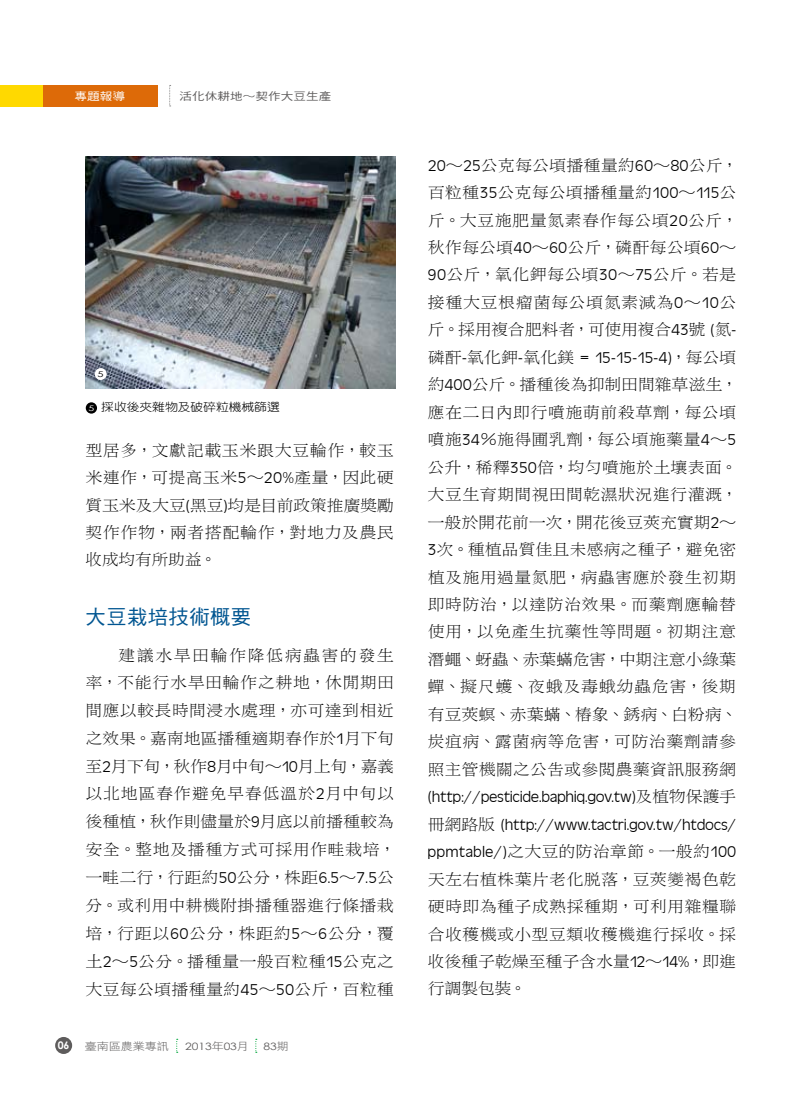
<style>
.page{position:relative;width:808px;height:1106px;background:#fff}
.page>*{position:absolute;margin:0;border:0;box-sizing:border-box;transform-origin:0 0}
.t1{font:20.25px "DF Hei Std W5";letter-spacing:.025em;color:#005591}
.t2{font:16.2px/27.5px "DF Li Song Std W3";letter-spacing:.005em;color:#000;text-align:justify;scale:1.06 1}
.t3{font:16.2px/27.5px "Antique Oli T Ligh";letter-spacing:-.02em;color:#000;text-align:justify;scale:1.04 1}
.t4{font:11.55px "DF Yuan Std W3";color:#000;scale:1.11 1}
.t5{font:10.8px "DF Hei Std W5";letter-spacing:.005em;color:#5e5c5c;scale:1.17 1}
.t6{font:10.8px "DF Hei Std W5";color:#fff;scale:1.17 1}
.t7{font:10.5px "DF Hei Std W3";color:#5e5c5c;scale:1.14 1}
.t8{font:700 10.5px "Century Gothic";color:#fff}
.t9{font:10.2px "Century Gothic";letter-spacing:-.005em;color:#5e5c5c;scale:1.19 1}
.t10{font:7.95px "Century Gothic";color:#000;scale:1.39 1}
.s1{font-family:"Century Gothic";font-size:7.5px;color:#fff}
.s2{font-family:"DF Hei Std W3"}
.s3{font-family:"Antique Oli T Ligh"}
.s4{font-family:"DF Hei Std W3";font-size:10.5px}
.s5{font-family:"DF Li Song Std W3"}
</style>
<div class="page">
<div style="left:55px;top:1037px;width:17px;height:17px;background:#5e5c5c;border-radius:50%"></div>
<svg style="left:255px;top:1038px;width:2px;height:14px"></svg>
<svg style="left:176px;top:1038px;width:2px;height:14px"></svg>
<svg style="left:169px;top:85px;width:2px;height:22px"></svg>
<div style="left:0;top:85px;width:157px;height:21px;background:#dd6a08"></div>
<div style="left:0;top:85px;width:43px;height:21px;background:#ffd900"></div>
<img style="left:85px;top:156px;width:310px;height:232px">
<div style="left:95px;top:368px;width:12px;height:12px;background:#fff;border-radius:50%"></div>
<div style="left:86px;top:402px;width:11px;height:11px;background:#000;border-radius:50%"></div>
<p class="t6" style="left:74px;top:90px;width:45px">專題報導</p>
<p class="t5" style="left:179px;top:90px;width:131px">活化休耕地〜契作大豆生產</p>
<p class="t10" style="left:98px;top:369px;width:6px">5</p>
<p class="t4" style="left:88px;top:401px;width:174px"><span class="s1">5</span> 採收後夾雜物及破碎粒機械篩選</p>
<p class="t2" style="left:85px;top:436px;width:293px">型居多<span class="s2">，</span>文獻記載玉米跟大豆輪作<span class="s2">，</span>較玉米連作<span class="s2">，</span>可提高玉米<span class="s3">5</span><span class="s2">～</span><span class="s3">20%</span>產量<span class="s2">，</span>因此硬質玉米及大豆<span class="s3">(</span>黑豆<span class="s3">)</span>均是目前政策推廣獎勵契作作物<span class="s2">，</span>兩者搭配輪作<span class="s2">，</span>對地力及農民收成均有所助益<span class="s2">。</span></p>
<p class="t1" style="left:86px;top:605px;width:167px">大豆栽培技術概要</p>
<p class="t2" style="left:85px;top:640px;width:295px;line-height:27.9px;text-indent:33px">建議水旱田輪作降低病蟲害的發生率<span class="s2">，</span>不能行水旱田輪作之耕地<span class="s2">，</span>休閒期田間應以較長時間浸水處理<span class="s2">，</span>亦可達到相近之效果<span class="s2">。</span>嘉南地區播種適期春作於<span class="s3">1</span>月下旬至<span class="s3">2</span>月下旬<span class="s2">，</span>秋作<span class="s3">8</span>月中旬<span class="s2">～</span><span class="s3">10</span>月上旬<span class="s2">，</span>嘉義以北地區春作避免早春低溫於<span class="s3">2</span>月中旬以後種植<span class="s2">，</span>秋作則儘量於<span class="s3">9</span>月底以前播種較為安全<span class="s2">。</span>整地及播種方式可採用作畦栽培<span class="s2">，</span>一畦二行<span class="s2">，</span>行距約<span class="s3">50</span>公分<span class="s2">，</span>株距<span class="s3">6.5</span><span class="s2">～</span><span class="s3">7.5</span>公分<span class="s2">。</span>或利用中耕機附掛播種器進行條播栽培<span class="s2">，</span>行距以<span class="s3">60</span>公分<span class="s2">，</span>株距約<span class="s3">5</span><span class="s2">～</span><span class="s3">6</span>公分<span class="s2">，</span>覆土<span class="s3">2</span><span class="s2">～</span><span class="s3">5</span>公分<span class="s2">。</span>播種量一般百粒種<span class="s3">15</span>公克之大豆每公頃播種量約<span class="s3">45</span><span class="s2">～</span><span class="s3">50</span>公斤<span class="s2">，</span>百粒種</p>
<p class="t8" style="left:58px;top:1039px;width:13px">06</p>
<p class="t7" style="left:85px;top:1040px;width:75px">臺南區農業專訊</p>
<p class="t9" style="left:185px;top:1039px;width:55px">2013<span class="s4">年</span>03<span class="s4">月</span></p>
<p class="t9" style="left:264px;top:1039px;width:23px">83<span class="s4">期</span></p>
<p class="t2" style="left:428px;top:151px;width:294px"><span class="s3">20</span><span class="s2">～</span><span class="s3">25</span>公克每公頃播種量約<span class="s3">60</span><span class="s2">～</span><span class="s3">80</span>公斤<span class="s2">，</span>百粒種<span class="s3">35</span>公克每公頃播種量約<span class="s3">100</span><span class="s2">～</span><span class="s3">115</span>公斤<span class="s2">。</span>大豆施肥量氮素春作每公頃<span class="s3">20</span>公斤<span class="s2">，</span>秋作每公頃<span class="s3">40</span><span class="s2">～</span><span class="s3">60</span>公斤<span class="s2">，</span>磷酐每公頃<span class="s3">60</span><span class="s2">～</span><span class="s3">90</span>公斤<span class="s2">，</span>氧化鉀每公頃<span class="s3">30</span><span class="s2">～</span><span class="s3">75</span>公斤<span class="s2">。</span>若是接種大豆根瘤菌每公頃氮素減為<span class="s3">0</span><span class="s2">～</span><span class="s3">10</span>公斤<span class="s2">。</span>採用複合肥料者<span class="s2">，</span>可使用複合<span class="s3">43</span>號 <span class="s3">(</span>氮<span class="s3">-</span></p>
<p class="t3" style="left:428px;top:344px;width:298px"><span class="s5">磷酐</span>-<span class="s5">氧化鉀</span>-<span class="s5">氧化鎂</span> = 15-15-15-4)<span class="s2">，</span><span class="s5">每公頃</span></p>
<p class="t2" style="left:427px;top:370px;width:295px">約<span class="s3">400</span>公斤<span class="s2">。</span>播種後為抑制田間雜草滋生<span class="s2">，</span>應在二日內即行噴施萌前殺草劑<span class="s2">，</span>每公頃噴施<span class="s3">34</span><span class="s2">％</span>施得圃乳劑<span class="s2">，</span>每公頃施藥量<span class="s3">4</span><span class="s2">～</span><span class="s3">5</span>公升<span class="s2">，</span>稀釋<span class="s3">350</span>倍<span class="s2">，</span>均勻噴施於土壤表面<span class="s2">。</span>大豆生育期間視田間乾濕狀況進行灌溉<span class="s2">，</span>一般於開花前一次<span class="s2">，</span>開花後豆莢充實期<span class="s3">2</span><span class="s2">～</span><span class="s3">3</span>次<span class="s2">。</span>種植品質佳且未感病之種子<span class="s2">，</span>避免密植及施用過量氮肥<span class="s2">，</span>病蟲害應於發生初期即時防治<span class="s2">，</span>以達防治效果<span class="s2">。</span>而藥劑應輪替使用<span class="s2">，</span>以免產生抗藥性等問題<span class="s2">。</span>初期注意潛蠅<span class="s2">、</span>蚜蟲<span class="s2">、</span>赤葉蟎危害<span class="s2">，</span>中期注意小綠葉蟬<span class="s2">、</span>擬尺蠖<span class="s2">、</span>夜蛾及毒蛾幼蟲危害<span class="s2">，</span>後期有豆莢螟<span class="s2">、</span>赤葉蟎<span class="s2">、</span>樁象<span class="s2">、</span>銹病<span class="s2">、</span>白粉病<span class="s2">、</span>炭疽病<span class="s2">、</span>露菌病等危害<span class="s2">，</span>可防治藥劑請參照主管機關之公告或參閱農藥資訊服務網</p>
<p class="t3" style="left:428px;top:783px;width:298px">(http://pesticide.baphiq.gov.tw)<span class="s5">及植物保護手冊網路版</span> (http://www.tactri.gov.tw/htdocs/ ppmtable/)<span class="s5">之大豆的防治章節</span><span class="s2">。</span><span class="s5">一般約</span>100</p>
<p class="t2" style="left:428px;top:864px;width:293px">天左右植株葉片老化脫落<span class="s2">，</span>豆莢變褐色乾硬時即為種子成熟採種期<span class="s2">，</span>可利用雜糧聯合收穫機或小型豆類收穫機進行採收<span class="s2">。</span>採收後種子乾燥至種子含水量<span class="s3">12</span><span class="s2">～</span><span class="s3">14%</span><span class="s2">，</span>即進行調製包裝<span class="s2">。</span></p>
</div>
